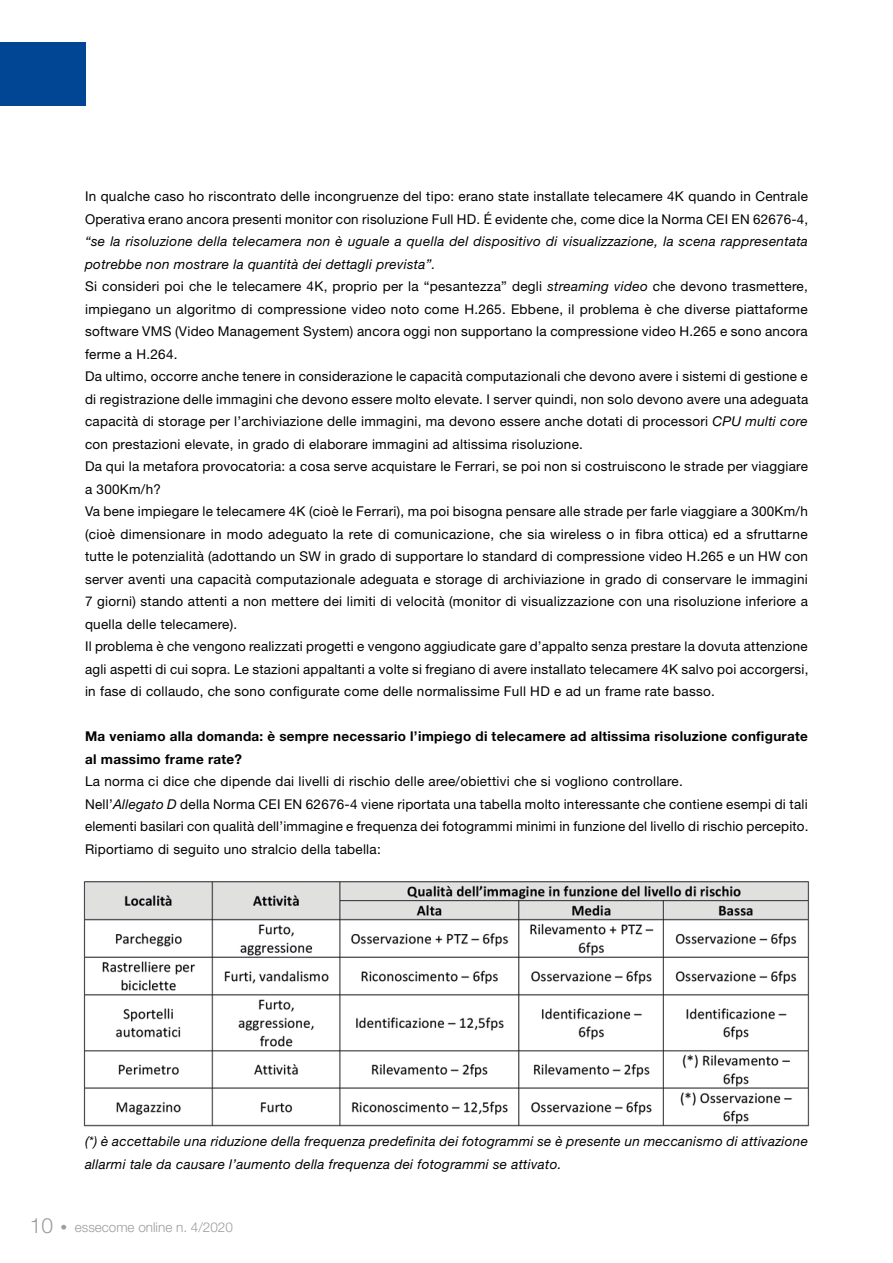
<style>
.page{position:relative;width:893px;height:1263px;background:#fff}
.page>*{position:absolute;margin:0;border:0;box-sizing:border-box;transform-origin:0 0}
.t1{font:13.5px/22.5px "Helvetica Neue LT Std";letter-spacing:.02em;color:#000}
.t2{font:italic 13.5px/22.5px "Helvetica Neue LT Std";letter-spacing:.02em;color:#000}
.t3{font:700 13.5px/22.5px "Helvetica Neue LT Std";letter-spacing:.02em;color:#000}
.t4{font:300 13.5px "Helvetica Neue LT Std";color:#9d9d9c}
.s1{font-style:italic}
.s2{font-size:21px}
</style>
<div class="page">
<div style="left:0;top:43px;width:85px;height:63px;background:#014694"></div>
<img style="left:83px;top:881px;width:727px;height:246px">
<p class="t1" style="left:85px;top:185px;width:725px">In qualche caso ho riscontrato delle incongruenze del tipo: erano state installate telecamere 4K quando in Centrale<br>Operativa erano ancora presenti monitor con risoluzione Full HD. É evidente che, come dice la Norma CEI EN 62676-4,</p>
<p class="t1" style="left:85px;top:230px;width:725px"><span class="s1">“se la risoluzione della telecamera non è uguale a quella del dispositivo di visualizzazione, la scena rappresentata potrebbe non mostrare la quantità dei dettagli prevista”.<br></span>Si consideri poi che le telecamere 4K, proprio per la “pesantezza” degli <span class="s1">streaming video</span> che devono trasmettere, impiegano un algoritmo di compressione video noto come H.265. Ebbene, il problema è che diverse piattaforme software VMS (Video Management System) ancora oggi non supportano la compressione video H.265 e sono ancora ferme a H.264.<br>Da ultimo, occorre anche tenere in considerazione le capacità computazionali che devono avere i sistemi di gestione e di registrazione delle immagini che devono essere molto elevate. I server quindi, non solo devono avere una adeguata capacità di storage per l’archiviazione delle immagini, ma devono essere anche dotati di processori <span class="s1">CPU multi core </span>con prestazioni elevate, in grado di elaborare immagini ad altissima risoluzione.<br>Da qui la metafora provocatoria: a cosa serve acquistare le Ferrari, se poi non si costruiscono le strade per viaggiare a 300Km/h?<br>Va bene impiegare le telecamere 4K (cioè le Ferrari), ma poi bisogna pensare alle strade per farle viaggiare a 300Km/h (cioè dimensionare in modo adeguato la rete di comunicazione, che sia wireless o in fibra ottica) ed a sfruttarne tutte le potenzialità (adottando un SW in grado di supportare lo standard di compressione video H.265 e un HW con server aventi una capacità computazionale adeguata e storage di archiviazione in grado di conservare le immagini 7 giorni) stando attenti a non mettere dei limiti di velocità (monitor di visualizzazione con una risoluzione inferiore a quella delle telecamere).<br>Il problema è che vengono realizzati progetti e vengono aggiudicate gare d’appalto senza prestare la dovuta attenzione agli aspetti di cui sopra. Le stazioni appaltanti a volte si fregiano di avere installato telecamere 4K salvo poi accorgersi, in fase di collaudo, che sono configurate come delle normalissime Full HD e ad un frame rate basso.</p>
<p class="t3" style="left:85px;top:725px;width:724px">Ma veniamo alla domanda: è sempre necessario l’impiego di telecamere ad altissima risoluzione configurate al massimo frame rate?</p>
<p class="t1" style="left:85px;top:770px;width:725px">La norma ci dice che dipende dai livelli di rischio delle aree/obiettivi che si vogliono controllare.<br>Nell’<span class="s1">Allegato D</span> della Norma CEI EN 62676-4 viene riportata una tabella molto interessante che contiene esempi di tali elementi basilari con qualità dell’immagine e frequenza dei fotogrammi minimi in funzione del livello di rischio percepito.<br>Riportiamo di seguito uno stralcio della tabella:</p>
<p class="t2" style="left:85px;top:1130px;width:724px">(*) è accettabile una riduzione della frequenza predefinita dei fotogrammi se è presente un meccanismo di attivazione allarmi tale da causare l’aumento della frequenza dei fotogrammi se attivato.</p>
<p class="t4" style="left:30px;top:1219px;width:205px"><span class="s2">10</span> • essecome online n. 4/2020</p>
</div>
